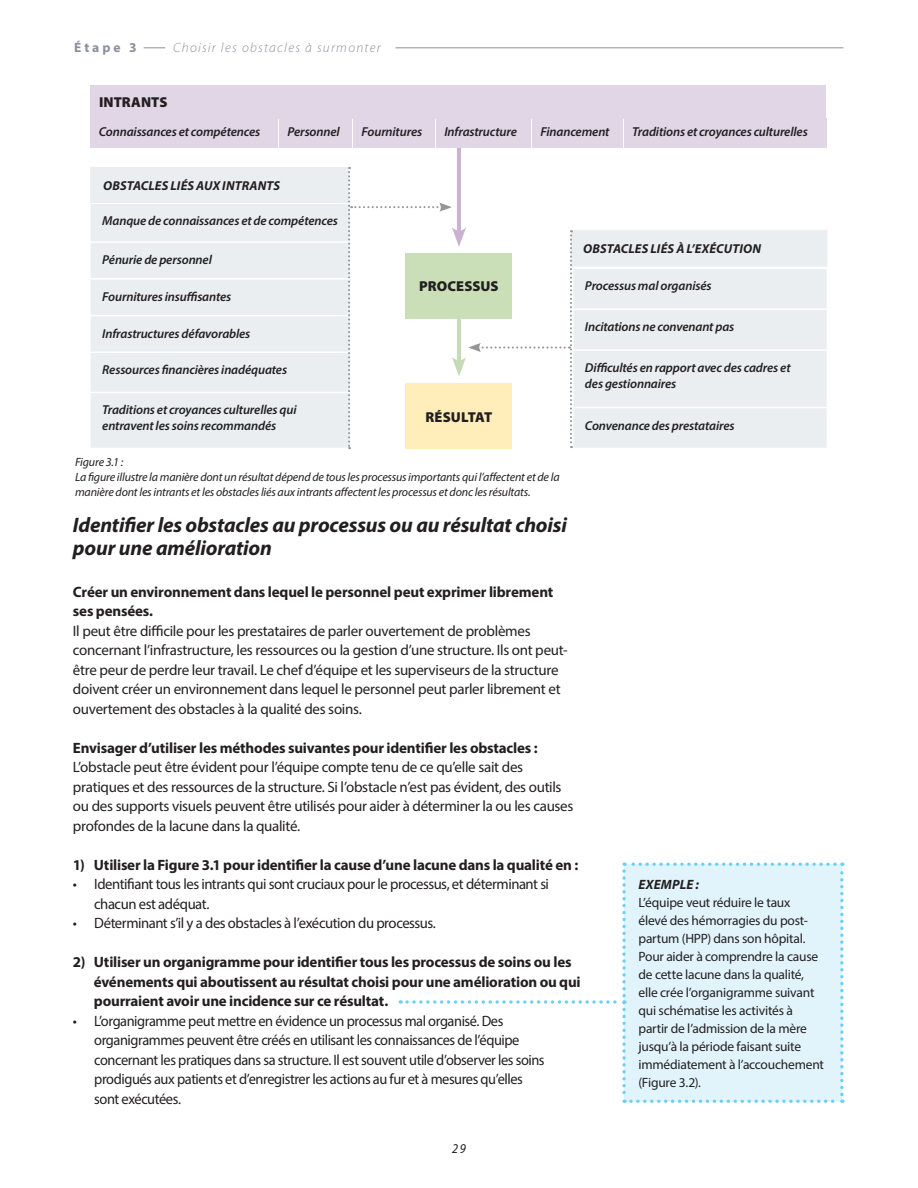
<style>
.page{position:relative;width:918px;height:1188px;background:#fff}
.page>*{position:absolute;margin:0;border:0;box-sizing:border-box;transform-origin:0 0}
.Heading_3_black{font:italic 700 21px/22.5px "Myriad Pro";letter-spacing:-.01em;color:#231f20}
.Body_text{font:15px/19.5px "Myriad Pro";letter-spacing:-.02em;color:#231f20}
.Sub_bullets{font:15px/19.5px "Myriad Pro";letter-spacing:-.03em;color:#231f20}
.Heading_4_bullet_bla{font:700 15px/19.5px "Myriad Pro";letter-spacing:-.015em;color:#231f20}
.Heading_4_bullet_bla-2{font:900 14.4px "Myriad Pro";color:#231f20}
.Example_body_text{font:13.5px/18px "Myriad Pro";letter-spacing:-.015em;color:#231f20}
.t1{font:italic 300 13.5px "Myriad Pro";letter-spacing:.1em;color:#8a8f9d}
.Example_header{font:italic 700 13.5px "Myriad Pro";letter-spacing:.01em;color:#231f20}
.t2{font:700 13.5px "Myriad Pro";letter-spacing:.22em;color:#8a8f9d}
.t3{font:italic 13.5px "Myriad Pro";color:#231f20;scale:.91 1}
.Heading_5_black_semi{font:italic 600 12.9px/15.9px "Myriad Pro";letter-spacing:-.01em;color:#231f20}
.Example_header-2{font:italic 700 12.9px "Myriad Pro";letter-spacing:.01em;color:#231f20}
.Figure_text{font:italic 12px/15px "Myriad Pro";letter-spacing:-.015em;color:#231f20}
</style>
<div class="page">
<hr style="left:395px;top:48px;width:448px;height:1px;background:#8a8f9d">
<svg style="left:144px;top:48px;width:21px;height:1px"></svg>
<svg style="left:407px;top:863px;width:437px;height:240px"></svg>
<div style="left:91px;top:204px;width:257px;height:244px;background:#eaeef0"></div>
<hr style="left:89px;top:241px;width:262px;height:2px;background:#fff">
<hr style="left:89px;top:278px;width:262px;height:2px;background:#fff">
<hr style="left:89px;top:315px;width:262px;height:1px;background:#fff">
<hr style="left:89px;top:352px;width:262px;height:1px;background:#fff">
<hr style="left:89px;top:392px;width:262px;height:1px;background:#fff">
<div style="left:573px;top:269px;width:254px;height:179px;background:#eaeef0"></div>
<hr style="left:572px;top:308px;width:256px;height:2px;background:#fff">
<hr style="left:572px;top:349px;width:256px;height:2px;background:#fff">
<hr style="left:572px;top:407px;width:256px;height:1px;background:#fff">
<hr style="left:457px;top:137px;width:4px;height:98px;background:#c8b4d0">
<div style="left:91px;top:167px;width:258px;height:36px;background:#eaeef0"></div>
<div style="left:91px;top:118px;width:187px;height:30px;background:#e0d6e6"></div>
<div style="left:279px;top:118px;width:73px;height:30px;background:#e0d6e6"></div>
<div style="left:353px;top:118px;width:82px;height:30px;background:#e0d6e6"></div>
<div style="left:436px;top:118px;width:95px;height:30px;background:#e0d6e6"></div>
<div style="left:532px;top:118px;width:91px;height:30px;background:#e0d6e6"></div>
<div style="left:624px;top:118px;width:202px;height:30px;background:#e0d6e6"></div>
<div style="left:91px;top:85px;width:735px;height:33px;background:#e0d6e6"></div>
<div style="left:570px;top:230px;width:258px;height:37px;background:#eaeef0"></div>
<svg style="left:348px;top:167px;width:224px;height:282px"></svg>
<p class="t2" style="left:74px;top:38px;width:64px">Étape 3</p>
<p class="t1" style="left:173px;top:39px;width:209px">Choisir les obstacles à surmonter</p>
<p class="Heading_4_bullet_bla-2" style="left:99px;top:93px;width:70px">INTRANTS</p>
<p class="Heading_5_black_semi" style="left:99px;top:123px;width:163px">Connaissances et compétences</p>
<p class="Heading_5_black_semi" style="left:288px;top:123px;width:54px">Personnel</p>
<p class="Heading_5_black_semi" style="left:361px;top:123px;width:62px">Fournitures</p>
<p class="Heading_5_black_semi" style="left:444px;top:123px;width:74px">Infrastructure</p>
<p class="Heading_5_black_semi" style="left:541px;top:123px;width:71px">Financement</p>
<p class="Heading_5_black_semi" style="left:632px;top:123px;width:177px">Traditions et croyances culturelles</p>
<p class="Example_header-2" style="left:103px;top:177px;width:178px">OBSTACLES LIÉS AUX INTRANTS</p>
<p class="Heading_5_black_semi" style="left:102px;top:213px;width:237px">Manque de connaissances et de compétences</p>
<p class="Heading_5_black_semi" style="left:102px;top:251px;width:111px">Pénurie de personnel</p>
<p class="Heading_5_black_semi" style="left:102px;top:288px;width:131px">Fournitures insuffisantes</p>
<p class="Heading_5_black_semi" style="left:102px;top:325px;width:150px">Infrastructures défavorables</p>
<p class="Heading_5_black_semi" style="left:102px;top:362px;width:186px">Ressources financières inadéquates</p>
<p class="Heading_5_black_semi" style="left:102px;top:402px;width:196px">Traditions et croyances culturelles qui entravent les soins recommandés</p>
<p class="Heading_4_bullet_bla-2" style="left:419px;top:277px;width:81px">PROCESSUS</p>
<p class="Heading_4_bullet_bla-2" style="left:426px;top:407px;width:68px">RÉSULTAT</p>
<p class="Figure_text" style="left:75px;top:455px;width:486px">Figure 3.1 :<br>La figure illustre la manière dont un résultat dépend de tous les processus importants qui l’affectent et de la manière dont les intrants et les obstacles liés aux intrants affectent les processus et donc les résultats.</p>
<p class="Example_header-2" style="left:583px;top:241px;width:179px">OBSTACLES LIÉS À L’EXÉCUTION</p>
<p class="Heading_5_black_semi" style="left:585px;top:278px;width:128px">Processus mal organisés</p>
<p class="Heading_5_black_semi" style="left:585px;top:319px;width:151px">Incitations ne convenant pas</p>
<p class="Heading_5_black_semi" style="left:585px;top:359px;width:207px">Difficultés en rapport avec des cadres et des gestionnaires</p>
<p class="Heading_5_black_semi" style="left:585px;top:417px;width:151px">Convenance des prestataires</p>
<p class="Heading_3_black" style="left:73px;top:513px;width:495px">Identifier les obstacles au processus ou au résultat choisi pour une amélioration</p>
<p class="Heading_4_bullet_bla" style="left:73px;top:581px;width:482px">Créer un environnement dans lequel le personnel peut exprimer librement ses pensées.</p>
<p class="Body_text" style="left:73px;top:621px;width:496px">Il peut être difficile pour les prestataires de parler ouvertement de problèmes concernant l’infrastructure, les ressources ou la gestion d’une structure. Ils ont peut&shy;être peur de perdre leur travail. Le chef d’équipe et les superviseurs de la structure doivent créer un environnement dans lequel le personnel peut parler librement et ouvertement des obstacles à la qualité des soins.</p>
<p class="Heading_4_bullet_bla" style="left:73px;top:737px;width:466px">Envisager d’utiliser les méthodes suivantes pour identifier les obstacles :</p>
<p class="Body_text" style="left:73px;top:757px;width:502px">L’obstacle peut être évident pour l’équipe compte tenu de ce qu’elle sait des pratiques et des ressources de la structure. Si l’obstacle n’est pas évident, des outils ou des supports visuels peuvent être utilisés pour aider à déterminer la ou les causes profondes de la lacune dans la qualité.</p>
<p class="Heading_4_bullet_bla" style="left:73px;top:854px;width:507px">1) Utiliser la Figure 3.1 pour identifier la cause d’une lacune dans la qualité en :</p>
<p class="Sub_bullets" style="left:94px;top:874px;width:456px;text-indent:-21px">• Identifiant tous les intrants qui sont cruciaux pour le processus, et déterminant si chacun est adéquat.</p>
<p class="Sub_bullets" style="left:73px;top:913px;width:365px">• Déterminant s’il y a des obstacles à l’exécution du processus.</p>
<p class="Heading_4_bullet_bla" style="left:94px;top:952px;width:488px;text-indent:-21px">2) Utiliser un organigramme pour identifier tous les processus de soins ou les événements qui aboutissent au résultat choisi pour une amélioration ou qui pourraient avoir une incidence sur ce résultat.</p>
<p class="Sub_bullets" style="left:94px;top:1011px;width:452px;text-indent:-21px">• L’organigramme peut mettre en évidence un processus mal organisé. Des organigrammes peuvent être créés en utilisant les connaissances de l’équipe concernant les pratiques dans sa structure. Il est souvent utile d’observer les soins prodigués aux patients et d’enregistrer les actions au fur et à mesures qu’elles sont exécutées.</p>
<p class="t3" style="left:452px;top:1140px;width:17px">29</p>
<p class="Example_header" style="left:639px;top:875px;width:62px">EXEMPLE :</p>
<p class="Example_body_text" style="left:639px;top:893px;width:187px">L’équipe veut réduire le taux<br>élevé des hémorragies du post&shy;partum (HPP) dans son hôpital.<br>Pour aider à comprendre la cause de cette lacune dans la qualité, elle crée l’organigramme suivant qui schématise les activités à partir de l’admission de la mère jusqu’à la période faisant suite immédiatement à l’accouchement (Figure 3.2).</p>
</div>
